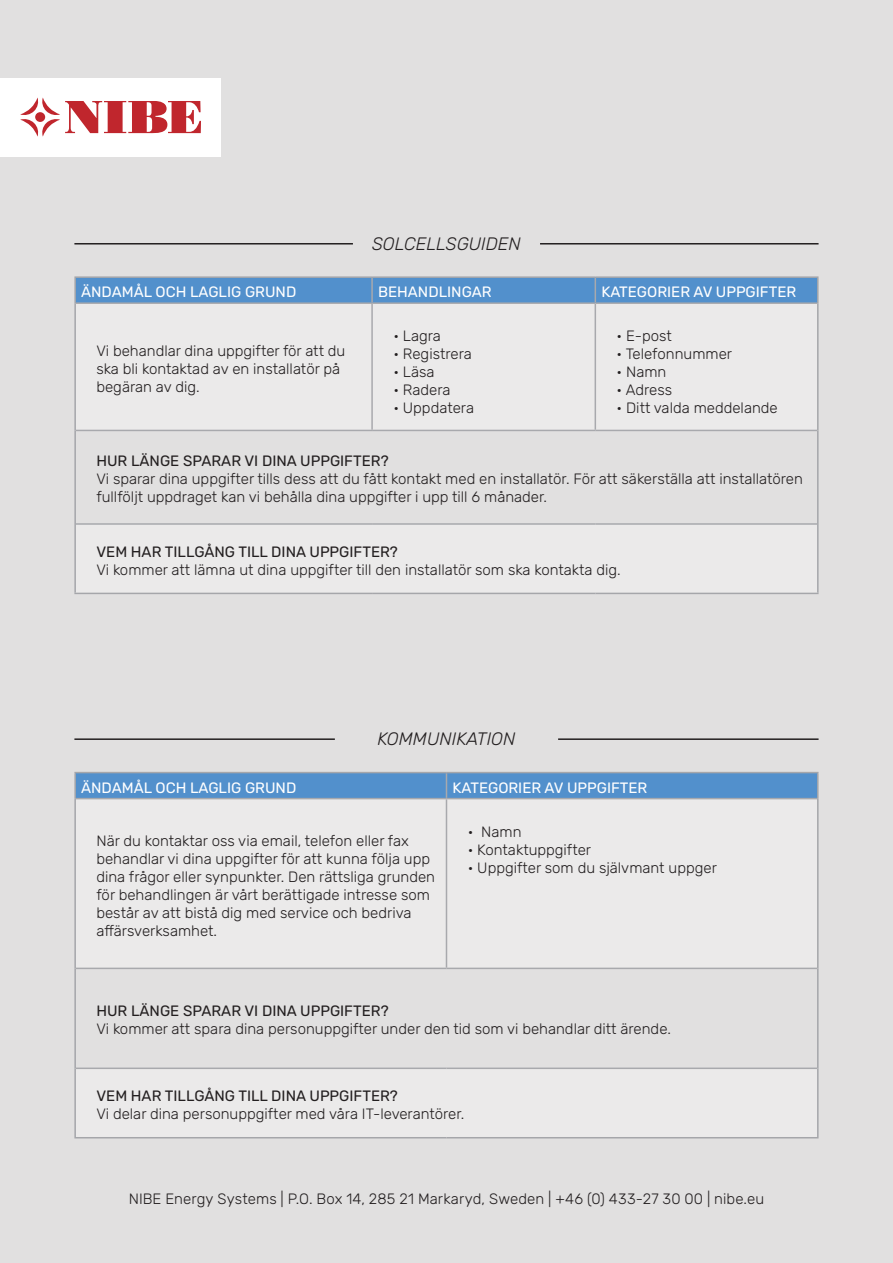
<style>
.page{position:relative;width:893px;height:1263px;background:#e1e0e0}
.page>*{position:absolute;margin:0;border:0;box-sizing:border-box;transform-origin:0 0}
.t1{font:italic 300 18px "Rubik";color:#231f20}
.t2{font:300 15px/18px "Rubik";color:#231f20}
.t3{font:15px "Rubik";color:#231f20}
.t4{font:15px "Rubik";color:#fff}
</style>
<div class="page">
<div style="left:2px;top:78px;width:219px;height:78px;background:#fff"></div>
<svg style="left:20px;top:98px;width:181px;height:39px"></svg>
<div style="left:76px;top:799px;width:741px;height:169px;background:#ebeaea"></div>
<div style="left:75px;top:1068px;width:743px;height:70px;background:#ebeaea"></div>
<hr style="left:74px;top:772px;width:372px;height:1px;background:#a5a6aa">
<hr style="left:74px;top:773px;width:2px;height:26px;background:#a5a6aa">
<hr style="left:446px;top:772px;width:373px;height:1px;background:#a5a6aa">
<hr style="left:817px;top:773px;width:2px;height:26px;background:#a5a6aa">
<hr style="left:74px;top:799px;width:2px;height:169px;background:#a5a6aa">
<hr style="left:817px;top:799px;width:2px;height:169px;background:#a5a6aa">
<hr style="left:74px;top:968px;width:2px;height:100px;background:#a5a6aa">
<hr style="left:74px;top:1068px;width:2px;height:69px;background:#a5a6aa">
<hr style="left:74px;top:1137px;width:372px;height:1px;background:#a5a6aa">
<hr style="left:446px;top:1137px;width:373px;height:1px;background:#a5a6aa">
<svg style="left:75px;top:773px;width:743px;height:26px;background:#5390cb"></svg>
<hr style="left:76px;top:798px;width:370px;height:1px;background:#a8a9ad">
<hr style="left:446px;top:798px;width:371px;height:1px;background:#a8a9ad">
<hr style="left:446px;top:799px;width:1px;height:169px;background:#a8a9ad">
<hr style="left:76px;top:968px;width:370px;height:1px;background:#a8a9ad">
<hr style="left:446px;top:968px;width:371px;height:1px;background:#a8a9ad">
<hr style="left:76px;top:1067px;width:370px;height:2px;background:#a8a9ad">
<hr style="left:446px;top:1067px;width:371px;height:2px;background:#a8a9ad">
<hr style="left:817px;top:968px;width:2px;height:100px;background:#a5a6aa">
<hr style="left:817px;top:1068px;width:2px;height:69px;background:#a5a6aa">
<hr style="left:74px;top:738px;width:261px;height:2px;background:#231f20">
<hr style="left:558px;top:738px;width:261px;height:2px;background:#231f20">
<div style="left:76px;top:304px;width:741px;height:126px;background:#ebeaea"></div>
<div style="left:75px;top:524px;width:743px;height:69px;background:#ebeaea"></div>
<hr style="left:74px;top:276px;width:298px;height:2px;background:#a5a6aa">
<hr style="left:74px;top:278px;width:2px;height:25px;background:#a5a6aa">
<hr style="left:372px;top:276px;width:223px;height:2px;background:#a5a6aa">
<hr style="left:595px;top:276px;width:224px;height:2px;background:#a5a6aa">
<hr style="left:817px;top:278px;width:2px;height:25px;background:#a5a6aa">
<hr style="left:74px;top:303px;width:2px;height:127px;background:#a5a6aa">
<hr style="left:817px;top:303px;width:2px;height:127px;background:#a5a6aa">
<hr style="left:74px;top:430px;width:2px;height:94px;background:#a5a6aa">
<hr style="left:74px;top:524px;width:2px;height:69px;background:#a5a6aa">
<hr style="left:74px;top:593px;width:298px;height:1px;background:#a5a6aa">
<hr style="left:372px;top:593px;width:223px;height:1px;background:#a5a6aa">
<hr style="left:595px;top:593px;width:224px;height:1px;background:#a5a6aa">
<div style="left:76px;top:277px;width:741px;height:25px;background:#5290cc"></div>
<hr style="left:76px;top:302px;width:296px;height:2px;background:#a8a9ad">
<hr style="left:372px;top:302px;width:223px;height:2px;background:#a8a9ad">
<hr style="left:371px;top:304px;width:2px;height:126px;background:#a8a9ad">
<hr style="left:595px;top:302px;width:222px;height:2px;background:#a8a9ad">
<hr style="left:595px;top:304px;width:1px;height:126px;background:#a8a9ad">
<hr style="left:76px;top:430px;width:296px;height:1px;background:#a8a9ad">
<hr style="left:372px;top:430px;width:223px;height:1px;background:#a8a9ad">
<hr style="left:595px;top:430px;width:222px;height:1px;background:#a8a9ad">
<hr style="left:76px;top:523px;width:296px;height:2px;background:#a8a9ad">
<hr style="left:372px;top:523px;width:223px;height:2px;background:#a8a9ad">
<hr style="left:595px;top:523px;width:222px;height:2px;background:#a8a9ad">
<hr style="left:817px;top:430px;width:2px;height:94px;background:#a5a6aa">
<hr style="left:817px;top:524px;width:2px;height:69px;background:#a5a6aa">
<hr style="left:74px;top:243px;width:279px;height:1px;background:#231f20">
<hr style="left:540px;top:243px;width:279px;height:1px;background:#231f20">
<p class="t1" style="left:372px;top:233px;width:150px">SOLCELLSGUIDEN</p>
<p class="t4" style="left:81px;top:284px;width:217px">ÄNDAMÅL OCH LAGLIG GRUND</p>
<p class="t4" style="left:378px;top:284px;width:115px">BEHANDLINGAR</p>
<p class="t4" style="left:601px;top:284px;width:196px">KATEGORIER AV UPPGIFTER</p>
<p class="t2" style="left:96px;top:342px;width:250px">Vi behandlar dina uppgifter för att du</p>
<p class="t2" style="left:96px;top:360px;width:245px">ska bli kontaktad av en installatör på begäran av dig.</p>
<p class="t2" style="left:393px;top:327px;width:49px">• Lagra</p>
<p class="t2" style="left:393px;top:345px;width:80px">• Registrera</p>
<p class="t2" style="left:393px;top:363px;width:43px">• Läsa</p>
<p class="t2" style="left:393px;top:381px;width:59px">• Radera</p>
<p class="t2" style="left:393px;top:399px;width:82px">• Uppdatera</p>
<p class="t2" style="left:617px;top:327px;width:57px">• E-post</p>
<p class="t2" style="left:617px;top:345px;width:117px">• Telefonnummer</p>
<p class="t2" style="left:617px;top:363px;width:51px">• Namn</p>
<p class="t2" style="left:617px;top:381px;width:57px">• Adress</p>
<p class="t2" style="left:617px;top:399px;width:163px">• Ditt valda meddelande</p>
<p class="t3" style="left:96px;top:453px;width:294px">HUR LÄNGE SPARAR VI DINA UPPGIFTER?</p>
<p class="t2" style="left:96px;top:470px;width:708px">Vi sparar dina uppgifter tills dess att du fått kontakt med en installatör. För att säkerställa att installatören fullföljt uppdraget kan vi behålla dina uppgifter i upp till 6 månader.</p>
<p class="t3" style="left:96px;top:543px;width:303px">VEM HAR TILLGÅNG TILL DINA UPPGIFTER?</p>
<p class="t2" style="left:96px;top:561px;width:526px">Vi kommer att lämna ut dina uppgifter till den installatör som ska kontakta dig.</p>
<p class="t1" style="left:377px;top:729px;width:140px">KOMMUNIKATION</p>
<p class="t4" style="left:81px;top:779px;width:217px">ÄNDAMÅL OCH LAGLIG GRUND</p>
<p class="t4" style="left:452px;top:779px;width:196px">KATEGORIER AV UPPGIFTER</p>
<p class="t2" style="left:96px;top:832px;width:340px">När du kontaktar oss via email, telefon eller fax behandlar vi dina uppgifter för att kunna följa upp dina frågor eller synpunkter. Den rättsliga grunden för behandlingen är vårt berättigade intresse som består av att bistå dig med service och bedriva affärsverksamhet.</p>
<p class="t2" style="left:468px;top:823px;width:55px">• Namn</p>
<p class="t2" style="left:468px;top:841px;width:125px">• Kontaktuppgifter</p>
<p class="t2" style="left:468px;top:859px;width:251px">• Uppgifter som du självmant uppger</p>
<p class="t3" style="left:96px;top:1003px;width:294px">HUR LÄNGE SPARAR VI DINA UPPGIFTER?</p>
<p class="t2" style="left:96px;top:1020px;width:576px">Vi kommer att spara dina personuppgifter under den tid som vi behandlar ditt ärende.</p>
<p class="t3" style="left:96px;top:1087px;width:303px">VEM HAR TILLGÅNG TILL DINA UPPGIFTER?</p>
<p class="t2" style="left:96px;top:1105px;width:370px">Vi delar dina personuppgifter med våra IT-leverantörer.</p>
<p class="t2" style="left:129px;top:1190px;width:637px">NIBE Energy Systems | P.O. Box 14, 285 21 Markaryd, Sweden | +46 (0) 433-27 30 00 | nibe.eu</p>
</div>
